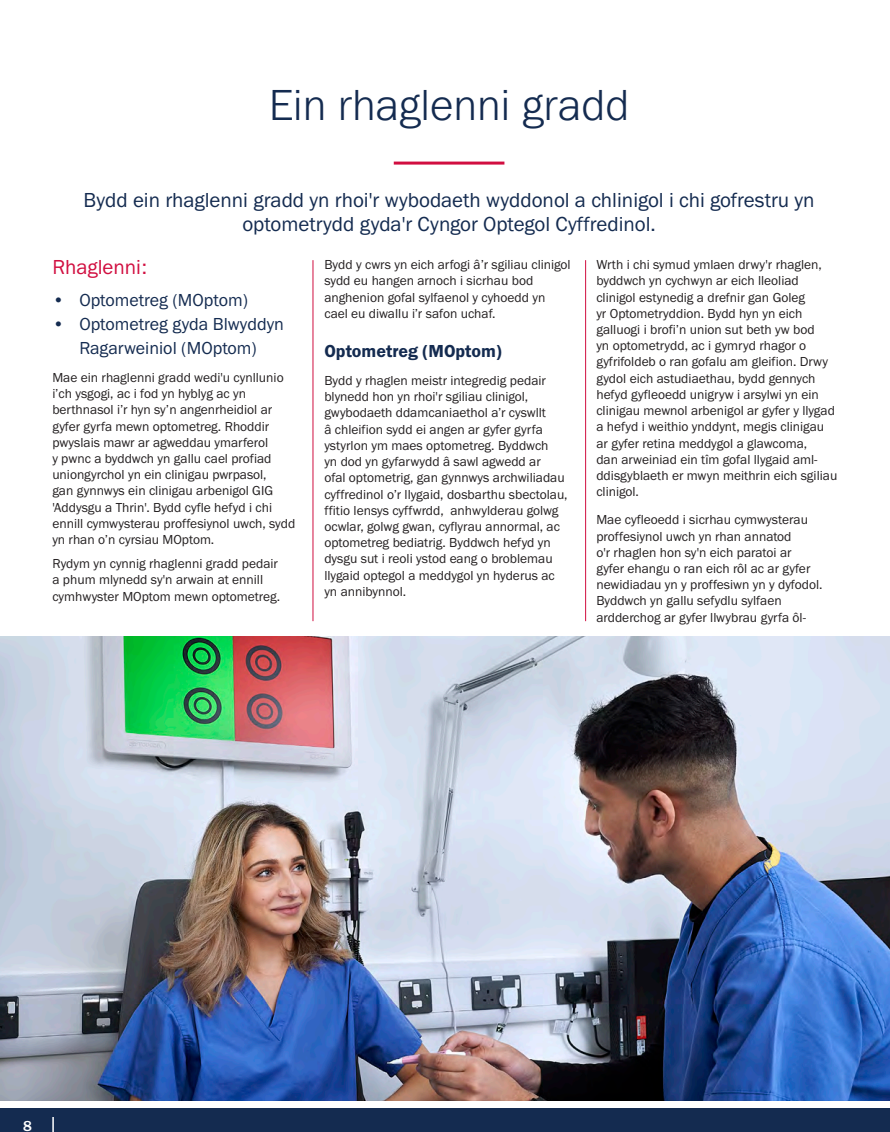
<style>
.page{position:relative;width:890px;height:1132px;background:#fff}
.page>*{position:absolute;margin:0;border:0;box-sizing:border-box;transform-origin:0 0}
.RED_Top_headers{font:300 45px "Franklin Gothic URW";color:#142b50}
.t1{font:21px/24px "Franklin Gothic URW Boo";color:#142b50;text-align:center}
.t2{font:21px "Franklin Gothic URW Boo";color:#d10e40}
.t3{font:18px/24px "Franklin Gothic URW Boo";color:#142b50;text-align:center}
.t4{font:18px "Franklin Gothic URW Dem";color:#142b50}
.t5{font:500 15px "Franklin Gothic URW";color:#fff}
.t6{font:13.5px/16.2px "Franklin Gothic URW Boo";color:#231f20}
</style>
<div class="page">
<div style="left:0;top:1108px;width:890px;height:23px;background:#142b50"></div>
<svg style="left:52px;top:1117px;width:2px;height:14px"></svg>
<hr style="left:394px;top:161px;width:110px;height:3px;background:#d10e40">
<hr style="left:312px;top:260px;width:1px;height:361px;background:#d10e40">
<hr style="left:585px;top:260px;width:1px;height:361px;background:#d10e40">
<img style="left:0;top:636px;width:890px;height:464px">
<p class="RED_Top_headers" style="left:269px;top:77px;width:362px">Ein rhaglenni gradd</p>
<p class="t1" style="left:84px;top:187px;width:732px">Bydd ein rhaglenni gradd yn rhoi'r wybodaeth wyddonol a chlinigol i chi gofrestru yn optometrydd gyda'r Cyngor Optegol Cyffredinol.</p>
<p class="t2" style="left:52px;top:254px;width:96px">Rhaglenni:</p>
<p class="t3" style="left:52px;top:287px;width:197px">• Optometreg (MOptom)</p>
<p class="t3" style="left:52px;top:311px;width:233px">• Optometreg gyda Blwyddyn<br>Ragarweiniol (MOptom)</p>
<p class="t6" style="left:52px;top:369px;width:244px">Mae ein rhaglenni gradd wedi'u cynllunio i’ch ysgogi, ac i fod yn hyblyg ac yn berthnasol i’r hyn sy’n angenrheidiol ar gyfer gyrfa mewn optometreg. Rhoddir pwyslais mawr ar agweddau ymarferol<br>y pwnc a byddwch yn gallu cael profiad uniongyrchol yn ein clinigau pwrpasol,<br>gan gynnwys ein clinigau arbenigol GIG 'Addysgu a Thrin'. Bydd cyfle hefyd i chi ennill cymwysterau proffesiynol uwch, sydd yn rhan o’n cyrsiau MOptom.</p>
<p class="t6" style="left:52px;top:555px;width:229px">Rydym yn cynnig rhaglenni gradd pedair a phum mlynedd sy'n arwain at ennill cymhwyster MOptom mewn optometreg.</p>
<p class="t6" style="left:324px;top:256px;width:248px">Bydd y cwrs yn eich arfogi â’r sgiliau clinigol sydd eu hangen arnoch i sicrhau bod anghenion gofal sylfaenol y cyhoedd yn cael eu diwallu i’r safon uchaf.</p>
<p class="t4" style="left:324px;top:339px;width:179px">Optometreg (MOptom)</p>
<p class="t6" style="left:324px;top:372px;width:245px">Bydd y rhaglen meistr integredig pedair blynedd hon yn rhoi'r sgiliau clinigol, gwybodaeth ddamcaniaethol a’r cyswllt<br>â chleifion sydd ei angen ar gyfer gyrfa ystyrlon ym maes optometreg. Byddwch<br>yn dod yn gyfarwydd â sawl agwedd ar<br>ofal optometrig, gan gynnwys archwiliadau cyffredinol o’r llygaid, dosbarthu sbectolau, ffitio lensys cyffwrdd, anhwylderau golwg ocwlar, golwg gwan, cyflyrau annormal, ac optometreg bediatrig. Byddwch hefyd yn dysgu sut i reoli ystod eang o broblemau llygaid optegol a meddygol yn hyderus ac yn annibynnol.</p>
<p class="t6" style="left:596px;top:256px;width:242px">Wrth i chi symud ymlaen drwy'r rhaglen, byddwch yn cychwyn ar eich lleoliad clinigol estynedig a drefnir gan Goleg<br>yr Optometryddion. Bydd hyn yn eich galluogi i brofi’n union sut beth yw bod<br>yn optometrydd, ac i gymryd rhagor o gyfrifoldeb o ran gofalu am gleifion. Drwy gydol eich astudiaethau, bydd gennych hefyd gyfleoedd unigryw i arsylwi yn ein clinigau mewnol arbenigol ar gyfer y llygad a hefyd i weithio ynddynt, megis clinigau ar gyfer retina meddygol a glawcoma,<br>dan arweiniad ein tîm gofal llygaid aml&shy;ddisgyblaeth er mwyn meithrin eich sgiliau clinigol.</p>
<p class="t6" style="left:596px;top:511px;width:227px">Mae cyfleoedd i sicrhau cymwysterau proffesiynol uwch yn rhan annatod<br>o'r rhaglen hon sy'n eich paratoi ar gyfer ehangu o ran eich rôl ac ar gyfer newidiadau yn y proffesiwn yn y dyfodol.<br>Byddwch yn gallu sefydlu sylfaen ardderchog ar gyfer llwybrau gyrfa ôl-</p>
<p class="t5" style="left:23px;top:1116px;width:10px">8</p>
</div>
